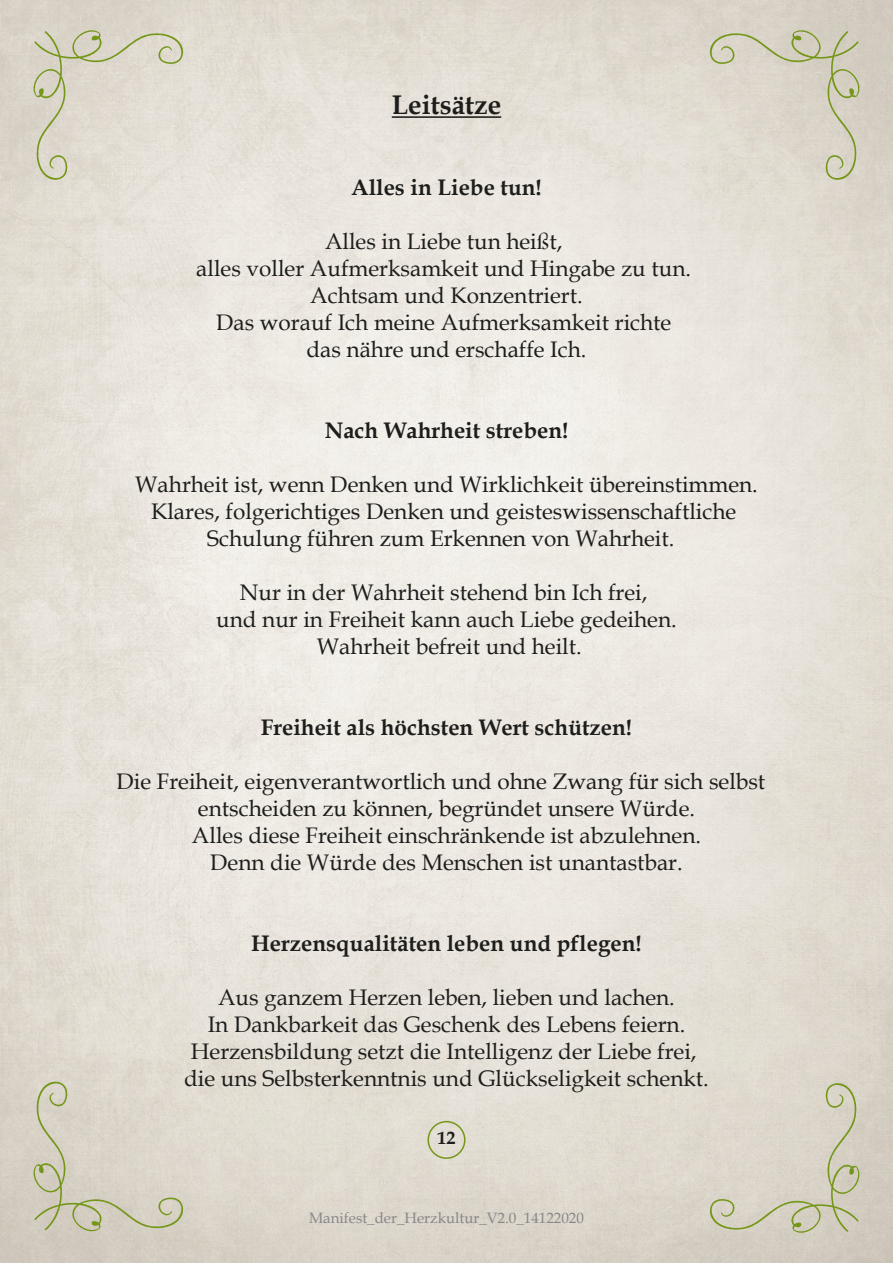
<style>
.page{position:relative;width:893px;height:1263px;background:#fff}
.page>*{position:absolute;margin:0;border:0;box-sizing:border-box;transform-origin:0 0}
.t1{font:700 27px "Book Antiqua";color:#1d1d1b}
.t2{font:22.5px/27px "Book Antiqua";color:#1d1d1b;text-align:center}
.t3{font:700 22.5px "Book Antiqua";color:#1d1d1b}
.t4{font:700 18px "Book Antiqua";color:#1d1d1b}
.t5{font:15px "Book Antiqua";color:#878787}
</style>
<div class="page">
<img style="left:0;top:0;width:893px;height:1263px">
<hr style="left:392px;top:116px;width:109px;height:2px;background:#1d1d1b">
<div style="left:427px;top:1121px;width:38px;height:38px;border:2px solid #749719;border-radius:50%"></div>
<svg style="left:28px;top:25px;width:156px;height:156px;background:#dad6c7"></svg>
<svg style="left:708px;top:25px;width:156px;height:156px;background:#d6d1c1"></svg>
<svg style="left:28px;top:1080px;width:156px;height:156px;background:#d4cfbf"></svg>
<svg style="left:708px;top:1082px;width:156px;height:156px;background:#d5d0c0"></svg>
<p class="t1" style="left:392px;top:86px;width:111px">Leitsätze</p>
<p class="t3" style="left:351px;top:172px;width:192px">Alles in Liebe tun!</p>
<p class="t2" style="left:196px;top:227px;width:496px">Alles in Liebe tun heißt,<br>alles voller Aufmerksamkeit und Hingabe zu tun.<br>Achtsam und Konzentriert.<br>Das worauf Ich meine Aufmerksamkeit richte das nähre und erschaffe Ich.</p>
<p class="t3" style="left:325px;top:415px;width:245px">Nach Wahrheit streben!</p>
<p class="t2" style="left:135px;top:470px;width:624px">Wahrheit ist, wenn Denken und Wirklichkeit übereinstimmen.<br>Klares, folgerichtiges Denken und geisteswissenschaftliche<br>Schulung führen zum Erkennen von Wahrheit.</p>
<p class="t2" style="left:216px;top:578px;width:462px">Nur in der Wahrheit stehend bin Ich frei,<br>und nur in Freiheit kann auch Liebe gedeihen.<br>Wahrheit befreit und heilt.</p>
<p class="t3" style="left:261px;top:712px;width:373px">Freiheit als höchsten Wert schützen!</p>
<p class="t2" style="left:117px;top:767px;width:650px">Die Freiheit, eigenverantwortlich und ohne Zwang für sich selbst entscheiden zu können, begründet unsere Würde.<br>Alles diese Freiheit einschränkende ist abzulehnen.<br>Denn die Würde des Menschen ist unantastbar.</p>
<p class="t3" style="left:251px;top:928px;width:392px">Herzensqualitäten leben und pflegen!</p>
<p class="t2" style="left:184px;top:983px;width:526px">Aus ganzem Herzen leben, lieben und lachen.<br>In Dankbarkeit das Geschenk des Lebens feiern.<br>Herzensbildung setzt die Intelligenz der Liebe frei, die uns Selbsterkenntnis und Glückseligkeit schenkt.</p>
<p class="t4" style="left:437px;top:1126px;width:19px">12</p>
<p class="t5" style="left:309px;top:1207px;width:276px">Manifest_der_Herzkultur_V2.0_14122020</p>
</div>
